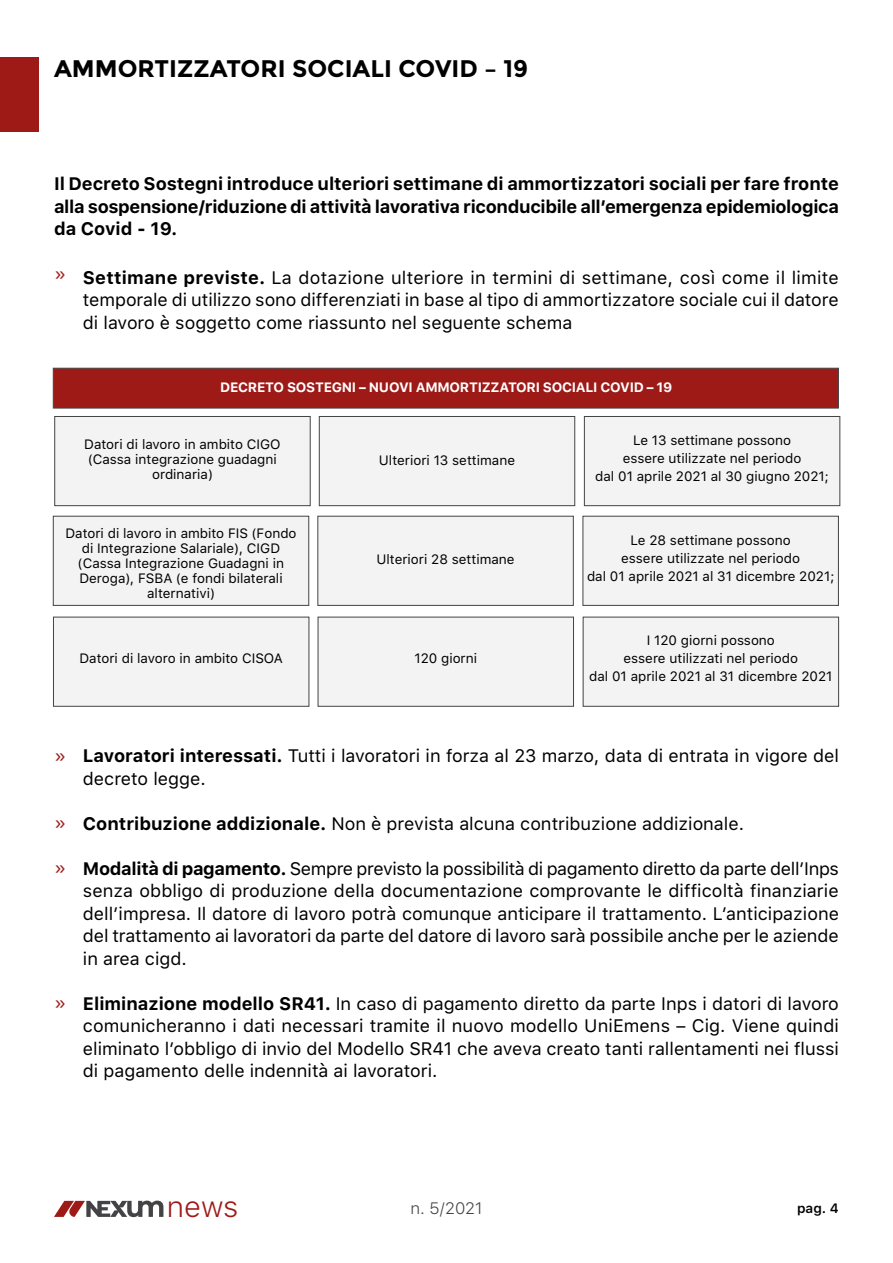
<style>
.page{position:relative;width:893px;height:1263px;background:#fff}
.page>*{position:absolute;margin:0;border:0;box-sizing:border-box;transform-origin:0 0}
.t1{font:300 29.4px "SFUI Text";color:#9d1a17}
.t2{font:700 24px "Montserrat";color:#000}
.t3{font:18px/22.5px "SFUI Text";color:#000;text-align:justify}
.t4{font:700 18px/22.5px "SFUI Text";letter-spacing:-.02em;color:#000;text-align:justify}
.t5{font:18px "SFUI Text";color:#9d1a17}
.t6{font:300 16.5px "SFUI Text";color:#434345}
.t7{font:13.5px/15px "SFUI Text";color:#000;text-align:center}
.t8{font:700 13.5px "SFUI Text";letter-spacing:-.02em;color:#fff}
.t9{font:600 13.5px "SFUI Text";color:#000}
.s1{font-weight:700}
</style>
<div class="page">
<div style="left:0;top:57px;width:38px;height:75px;background:#9d1a17"></div>
<div style="left:53px;top:368px;width:786px;height:40px;background:#9d1a17;border:1px solid #434345"></div>
<div style="left:54px;top:416px;width:257px;height:90px;background:#f3f3f4;border:1px solid #434345"></div>
<div style="left:319px;top:416px;width:256px;height:90px;background:#f3f3f4;border:1px solid #434345"></div>
<div style="left:584px;top:416px;width:256px;height:90px;background:#f3f3f4;border:1px solid #434345"></div>
<div style="left:53px;top:516px;width:256px;height:90px;background:#f3f3f4;border:1px solid #434345"></div>
<div style="left:317px;top:516px;width:257px;height:90px;background:#f3f3f4;border:1px solid #434345"></div>
<div style="left:583px;top:516px;width:256px;height:90px;background:#f3f3f4;border:1px solid #434345"></div>
<div style="left:53px;top:617px;width:256px;height:90px;background:#f3f3f4;border:1px solid #434345"></div>
<div style="left:318px;top:617px;width:256px;height:90px;background:#f3f3f4;border:1px solid #434345"></div>
<div style="left:583px;top:617px;width:256px;height:90px;background:#f3f3f4;border:1px solid #434345"></div>
<svg style="left:54px;top:1200px;width:109px;height:17px"></svg>
<h2 class="t2" style="left:54px;top:54px;width:476px">AMMORTIZZATORI SOCIALI COVID – 19</h2>
<p class="t4" style="left:54px;top:172px;width:786px">Il Decreto Sostegni introduce ulteriori settimane di ammortizzatori sociali per fare fronte alla sospensione/riduzione di attività lavorativa riconducibile all’emergenza epidemiologica da Covid - 19.</p>
<p class="t5" style="left:54px;top:261px;width:14px">»</p>
<p class="t3" style="left:83px;top:266px;width:757px"><span class="s1">Settimane previste.</span> La dotazione ulteriore in termini di settimane, così come il limite temporale di utilizzo sono differenziati in base al tipo di ammortizzatore sociale cui il datore di lavoro è soggetto come riassunto nel seguente schema</p>
<p class="t8" style="left:220px;top:377px;width:454px">DECRETO SOSTEGNI – NUOVI AMMORTIZZATORI SOCIALI COVID – 19</p>
<p class="t7" style="left:84px;top:436px;width:198px">Datori di lavoro in ambito CIGO (Cassa integrazione guadagni ordinaria)</p>
<p class="t7" style="left:65px;top:526px;width:233px">Datori di lavoro in ambito FIS (Fondo di Integrazione Salariale), CIGD (Cassa Integrazione Guadagni in<br>Deroga), FSBA (e fondi bilaterali alternativi)</p>
<p class="t7" style="left:379px;top:452px;width:138px">Ulteriori 13 settimane</p>
<p class="t7" style="left:376px;top:551px;width:140px">Ulteriori 28 settimane</p>
<p class="t7" style="left:79px;top:650px;width:205px">Datori di lavoro in ambito CISOA</p>
<p class="t7" style="left:414px;top:650px;width:64px">120 giorni</p>
<p class="t7" style="left:595px;top:431px;width:235px;line-height:18px">Le 13 settimane possono<br>essere utilizzate nel periodo<br>dal 01 aprile 2021 al 30 giugno 2021;</p>
<p class="t7" style="left:587px;top:530px;width:249px;line-height:18px">Le 28 settimane possono<br>essere utilizzate nel periodo<br>dal 01 aprile 2021 al 31 dicembre 2021;</p>
<p class="t7" style="left:589px;top:630px;width:245px;line-height:18px">I 120 giorni possono<br>essere utilizzati nel periodo<br>dal 01 aprile 2021 al 31 dicembre 2021</p>
<p class="t5" style="left:54px;top:743px;width:14px">»</p>
<p class="t5" style="left:54px;top:810px;width:14px">»</p>
<p class="t5" style="left:54px;top:855px;width:14px">»</p>
<p class="t5" style="left:54px;top:990px;width:14px">»</p>
<p class="t3" style="left:83px;top:744px;width:757px"><span class="s1">Lavoratori interessati.</span> Tutti i lavoratori in forza al 23 marzo, data di entrata in vigore del decreto legge.</p>
<p class="t3" style="left:83px;top:811px;width:663px"><span class="s1">Contribuzione addizionale.</span> Non è prevista alcuna contribuzione addizionale.</p>
<p class="t3" style="left:83px;top:856px;width:758px"><span class="s1">Modalità di pagamento.</span> Sempre previsto la possibilità di pagamento diretto da parte dell’Inps senza obbligo di produzione della documentazione comprovante le difficoltà finanziarie dell’impresa. Il datore di lavoro potrà comunque anticipare il trattamento. L’anticipazione del trattamento ai lavoratori da parte del datore di lavoro sarà possibile anche per le aziende in area cigd.</p>
<p class="t3" style="left:83px;top:991px;width:757px"><span class="s1">Eliminazione modello SR41.</span> In caso di pagamento diretto da parte Inps i datori di lavoro comunicheranno i dati necessari tramite il nuovo modello UniEmens – Cig. Viene quindi eliminato l’obbligo di invio del Modello SR41 che aveva creato tanti rallentamenti nei flussi di pagamento delle indennità ai lavoratori.</p>
<h1 class="t1" style="left:167px;top:1186px;width:73px">news</h1>
<p class="t6" style="left:410px;top:1197px;width:73px">n. 5/2021</p>
<p class="t9" style="left:797px;top:1199px;width:43px">pag. 4</p>
</div>
